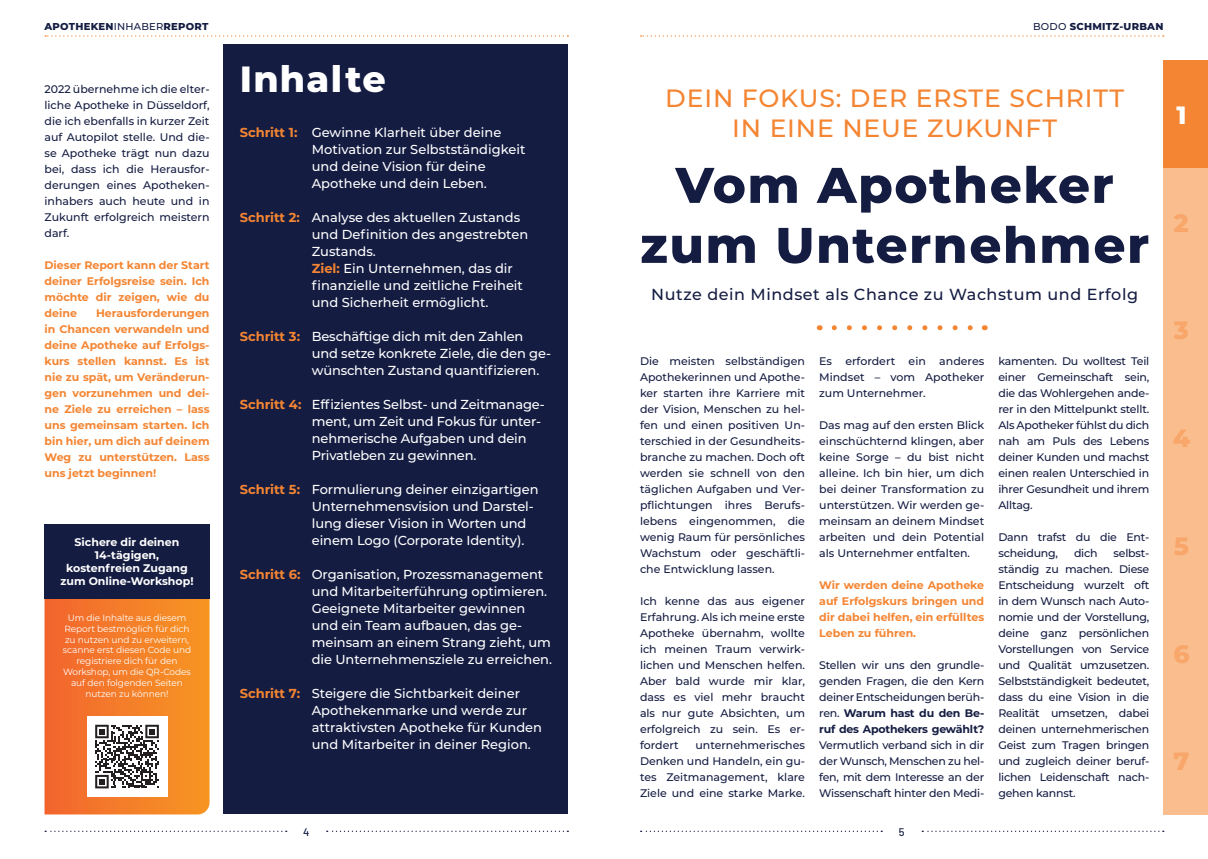
<style>
.page{position:relative;width:1208px;height:859px;background:#fff}
.page>*{position:absolute;margin:0;border:0;box-sizing:border-box;transform-origin:0 0}
.t1{font:800 50px/60px "Montserrat";letter-spacing:.03em;color:#141c42;text-align:center}
.t2{font:800 36.4px "Montserrat";letter-spacing:.035em;color:#fff}
.t3{font:500 25px/30px "Montserrat";letter-spacing:.035em;color:#f48532;text-align:center}
.t4{font:800 25px "Montserrat";color:#f8a669}
.t5{font:800 25px "Montserrat";color:#fff}
.t6{font:500 16px "Montserrat";letter-spacing:.035em;color:#141c42}
.t7{font:500 13px/17px "Montserrat";letter-spacing:-.005em;color:#fff}
.t8{font:500 11px/16px "Montserrat";letter-spacing:-.01em;color:#141c42;text-align:justify}
.t9{font:700 11px/16px "Montserrat";color:#f48532;text-align:justify}
.t10{font:700 11px/13.2px "Montserrat";color:#fff;text-align:center}
.t11{font:500 11px "Barlow";color:#141c42}
.t12{font:800 10px "Montserrat";letter-spacing:.025em;color:#141c42}
.t13{font:9px/10.8px "Montserrat";letter-spacing:-.01em;color:#fff;text-align:center}
.s1{font-weight:500}
.s2{font-weight:700;color:#f48532}
.s3{font-weight:700}
</style>
<div class="page">
<svg style="left:45px;top:831px;width:242px;height:1px"></svg>
<svg style="left:45px;top:35px;width:523px;height:2px"></svg>
<svg style="left:640px;top:35px;width:523px;height:2px"></svg>
<svg style="left:640px;top:831px;width:242px;height:1px"></svg>
<svg style="left:327px;top:831px;width:241px;height:1px"></svg>
<svg style="left:922px;top:831px;width:241px;height:1px"></svg>
<div style="left:224px;top:45px;width:344px;height:769px;background:#141c42"></div>
<svg style="left:834px;top:325px;width:139px;height:5px"></svg>
<div style="left:1163px;top:61px;width:45px;height:107px;background:#f48532"></div>
<div style="left:1163px;top:168px;width:45px;height:108px;background:#fabe8e"></div>
<div style="left:1163px;top:276px;width:45px;height:108px;background:#fabe8e"></div>
<div style="left:1163px;top:384px;width:45px;height:107px;background:#fabe8e"></div>
<div style="left:1163px;top:491px;width:45px;height:108px;background:#fabe8e"></div>
<div style="left:1163px;top:599px;width:45px;height:108px;background:#fabe8e"></div>
<div style="left:1163px;top:707px;width:45px;height:108px;background:#fabe8e"></div>
<svg style="left:45px;top:599px;width:164px;height:215px;background:#f47d29"></svg>
<div style="left:87px;top:717px;width:80px;height:80px;background:#fff"></div>
<svg style="left:95px;top:725px;width:64px;height:63px"></svg>
<div style="left:45px;top:525px;width:164px;height:74px;background:#141c42"></div>
<p class="t12" style="left:45px;top:19px;width:165px">APOTHEKEN<span class="s1">INHABER</span>REPORT</p>
<p class="t12" style="left:1033px;top:19px;width:132px"><span class="s1">BODO</span> SCHMITZ-URBAN</p>
<h2 class="t2" style="left:240px;top:53px;width:147px">Inhalte</h2>
<p class="t7" style="left:312px;top:123px;width:215px;text-indent:-72px"><span class="s2">Schritt 1:</span> Gewinne Klarheit über deine<br>Motivation zur Selbstständigkeit und deine Vision für deine<br>Apotheke und dein Leben.</p>
<p class="t7" style="left:312px;top:208px;width:218px;text-indent:-72px"><span class="s2">Schritt 2:</span> Analyse des aktuellen Zustands und Definition des angestrebten<br>Zustands.<br><span class="s2">Ziel:</span> Ein Unternehmen, das dir finanzielle und zeitliche Freiheit und Sicherheit ermöglicht.</p>
<p class="t7" style="left:312px;top:327px;width:241px;text-indent:-72px"><span class="s2">Schritt 3:</span> Beschäftige dich mit den Zahlen und setze konkrete Ziele, die den ge&shy;wünschten Zustand quantifizieren.</p>
<p class="t7" style="left:312px;top:395px;width:234px;text-indent:-72px"><span class="s2">Schritt 4:</span> Effizientes Selbst- und Zeitmanage&shy;ment, um Zeit und Fokus für unter&shy;nehmerische Aufgaben und dein Privatleben zu gewinnen.</p>
<p class="t7" style="left:312px;top:480px;width:228px;text-indent:-72px"><span class="s2">Schritt 5:</span> Formulierung deiner einzigartigen Unternehmensvision und Darstel&shy;lung dieser Vision in Worten und einem Logo (Corporate Identity).</p>
<p class="t7" style="left:312px;top:565px;width:242px;text-indent:-72px"><span class="s2">Schritt 6:</span> Organisation, Prozessmanagement und Mitarbeiterführung optimieren.<br>Geeignete Mitarbeiter gewinnen und ein Team aufbauen, das ge&shy;meinsam an einem Strang zieht, um die Unternehmensziele zu erreichen.</p>
<p class="t7" style="left:312px;top:685px;width:232px;text-indent:-72px"><span class="s2">Schritt 7:</span> Steigere die Sichtbarkeit deiner Apothekenmarke und werde zur attraktivsten Apotheke für Kunden und Mitarbeiter in deiner Region.</p>
<p class="t8" style="left:45px;top:80px;width:166px">2022 übernehme ich die elter&shy;liche Apotheke in Düsseldorf, die ich ebenfalls in kurzer Zeit auf Autopilot stelle. Und die&shy;se Apotheke trägt nun dazu bei, dass ich die Herausfor&shy;derungen eines Apotheken&shy;inhabers auch heute und in Zukunft erfolgreich meistern darf.</p>
<p class="t9" style="left:45px;top:256px;width:166px">Dieser Report kann der Start deiner Erfolgsreise sein. Ich möchte dir zeigen, wie du deine</p>
<h3 class="t3" style="left:665px;top:82px;width:460px">DEIN FOKUS: DER ERSTE SCHRITT<br>IN EINE NEUE ZUKUNFT</h3>
<h1 class="t1" style="left:640px;top:152px;width:510px">Vom Apotheker zum Unternehmer</h1>
<h3 class="t6" style="left:651px;top:283px;width:488px">Nutze dein Mindset als Chance zu Wachstum und Erfolg</h3>
<p class="t9" style="left:45px;top:304px;width:166px;text-indent:52px">Herausforderungen in Chancen verwandeln und deine Apotheke auf Erfolgs&shy;kurs stellen kannst. Es ist nie zu spät, um Veränderun&shy;gen vorzunehmen und dei&shy;ne Ziele zu erreichen – lass uns gemeinsam starten. Ich bin hier, um dich auf deinem Weg zu unterstützen. Lass uns jetzt beginnen!</p>
<p class="t8" style="left:640px;top:352px;width:166px">Die meisten selbständigen Apothekerinnen und Apothe&shy;ker starten ihre Karriere mit der Vision, Menschen zu hel&shy;fen und einen positiven Un&shy;terschied in der Gesundheits&shy;branche zu machen. Doch oft werden sie schnell von den täglichen Aufgaben und Ver&shy;pflichtungen ihres Berufs&shy;lebens eingenommen, die wenig Raum für persönliches Wachstum oder geschäftli&shy;che Entwicklung lassen.</p>
<p class="t8" style="left:640px;top:592px;width:166px">Ich kenne das aus eigener Erfahrung. Als ich meine erste Apotheke übernahm, wollte ich meinen Traum verwirk&shy;lichen und Menschen helfen.<br>Aber bald wurde mir klar, dass es viel mehr braucht als nur gute Absichten, um erfolgreich zu sein. Es er&shy;fordert</p>
<p class="t8" style="left:819px;top:352px;width:166px">Es erfordert ein anderes Mindset – vom Apotheker zum Unternehmer.</p>
<p class="t8" style="left:819px;top:416px;width:166px">Das mag auf den ersten Blick einschüchternd klingen, aber keine Sorge – du bist nicht alleine. Ich bin hier, um dich bei deiner Transformation zu unterstützen. Wir werden ge&shy;meinsam an deinem Mindset arbeiten und dein Potential als Unternehmer entfalten.</p>
<p class="t9" style="left:819px;top:576px;width:166px">Wir werden deine Apotheke auf Erfolgskurs bringen und dir dabei helfen, ein erfülltes Leben zu führen.</p>
<p class="t8" style="left:819px;top:656px;width:166px">Stellen wir uns den grundle&shy;genden Fragen, die den Kern deiner Entscheidungen berüh&shy;ren. <span class="s3">Warum hast du den Be&shy;ruf des Apothekers gewählt?</span></p>
<p class="t8" style="left:819px;top:736px;width:166px">Vermutlich verband sich in dir der Wunsch, Menschen zu hel&shy;fen, mit dem Interesse an der Wissenschaft hinter den Medi-</p>
<p class="t8" style="left:998px;top:352px;width:152px">kamenten. Du wolltest Teil einer Gemeinschaft sein, die das Wohlergehen ande&shy;rer in den Mittelpunkt stellt.<br>Als Apotheker fühlst du dich nah am Puls des Lebens deiner Kunden und machst einen realen Unterschied in ihrer Gesundheit und ihrem Alltag.</p>
<p class="t8" style="left:998px;top:528px;width:152px">Dann trafst du die Ent&shy;scheidung,</p>
<p class="t10" style="left:60px;top:534px;width:134px">Sichere dir deinen<br>14-tägigen, kostenfreien Zugang zum Online-Workshop!</p>
<p class="t13" style="left:63px;top:612px;width:130px">Um die Inhalte aus diesem<br>Report bestmöglich für dich zu nutzen und zu erweitern, scanne erst diesen Code und registriere dich für den<br>Workshop, um die QR-Codes auf den folgenden Seiten nutzen zu können!</p>
<p class="t8" style="left:1074px;top:544px;width:25px">dich</p>
<p class="t8" style="left:998px;top:544px;width:152px;text-indent:115px">selbst&shy;ständig zu machen. Diese Entscheidung wurzelt oft in dem Wunsch nach Auto&shy;nomie und der Vorstellung, deine ganz persönlichen Vorstellungen von Service und Qualität umzusetzen.<br>Selbstständigkeit bedeutet, dass du eine Vision in die Realität umsetzen, dabei deinen unternehmerischen Geist zum Tragen bringen und zugleich deiner beruf&shy;lichen Leidenschaft nach&shy;gehen kannst.</p>
<p class="t8" style="left:640px;top:736px;width:166px;text-indent:55px">unternehmerisches Denken und Handeln, ein gu&shy;tes Zeitmanagement, klare Ziele und eine starke Marke.</p>
<h3 class="t5" style="left:1176px;top:97px;width:12px">1</h3>
<h3 class="t4" style="left:1174px;top:204px;width:16px">2</h3>
<h3 class="t4" style="left:1174px;top:312px;width:17px">3</h3>
<h3 class="t4" style="left:1172px;top:420px;width:19px">4</h3>
<h3 class="t4" style="left:1173px;top:528px;width:17px">5</h3>
<h3 class="t4" style="left:1173px;top:635px;width:18px">6</h3>
<h3 class="t4" style="left:1173px;top:743px;width:17px">7</h3>
<p class="t11" style="left:303px;top:824px;width:8px">4</p>
<p class="t11" style="left:899px;top:824px;width:7px">5</p>
</div>
